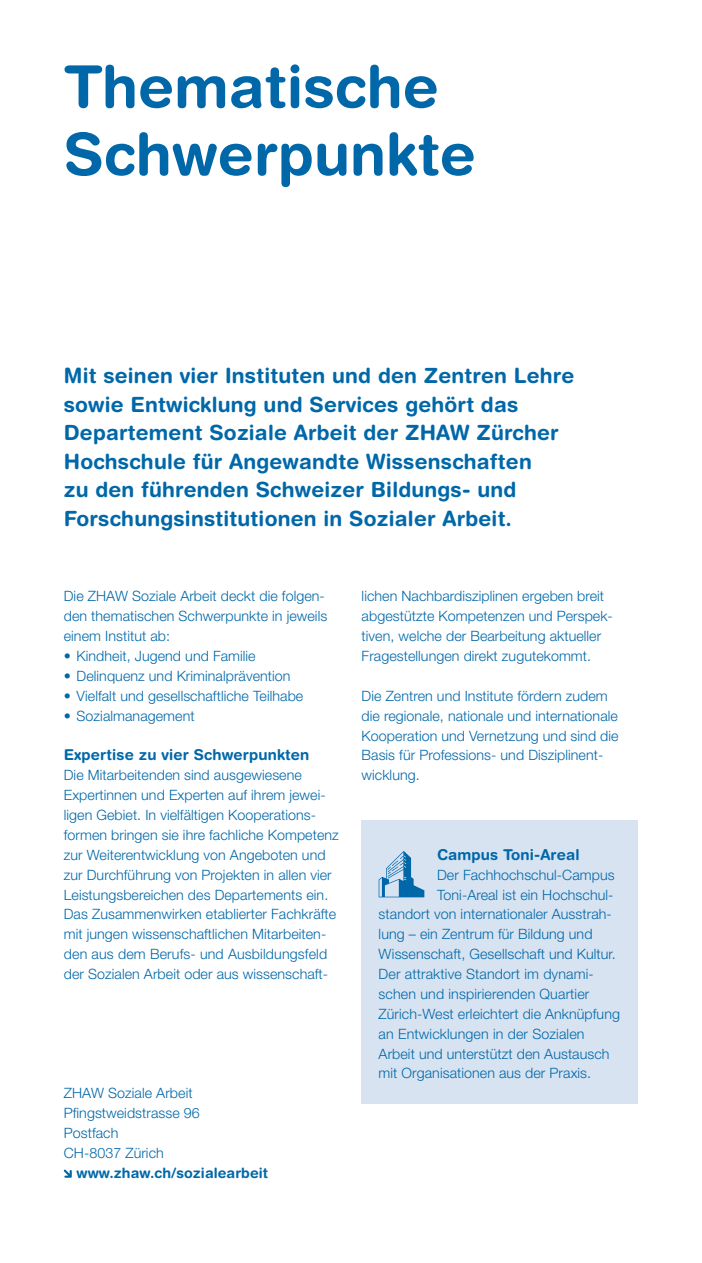
<style>
.page{position:relative;width:702px;height:1263px;background:#fff}
.page>*{position:absolute;margin:0;border:0;box-sizing:border-box;transform-origin:0 0}
.t1{font:700 58.5px/67.5px "Helvetica Rounded LT Std";letter-spacing:.005em;color:#0068a9}
.t2{font:700 21px/28.5px "Helvetica Rounded LT Std";letter-spacing:.01em;color:#0068a9}
.t3{font:700 15px "Helvetica Rounded LT Std";letter-spacing:.01em;color:#0068a9}
.t4{font:300 14.25px/20px "Helvetica Neue LT Pro";letter-spacing:.005em;color:#0068a9}
.t5{font:700 14.25px "Helvetica Rounded LT Std";letter-spacing:.005em;color:#0068a9}
</style>
<div class="page">
<svg style="left:64px;top:1169px;width:8px;height:9px"></svg>
<div style="left:361px;top:820px;width:277px;height:284px;background:#d8e3f1"></div>
<svg style="left:378px;top:851px;width:46px;height:46px"></svg>
<h1 class="t1" style="left:64px;top:52px;width:413px">Thematische<br>Schwerpunkte</h1>
<p class="t2" style="left:64px;top:361px;width:512px">Mit seinen vier Instituten und den Zentren Lehre sowie Entwicklung und Services gehört das Departement Soziale Arbeit der ZHAW Zürcher Hochschule für Angewandte Wissenschaften<br>zu den führenden Schweizer Bildungs- und Forschungsinstitutionen in Sozialer Arbeit.</p>
<p class="t4" style="left:64px;top:586px;width:265px">Die ZHAW Soziale Arbeit deckt die folgen&shy;den thematischen Schwerpunkte in jeweils einem Institut ab:</p>
<p class="t4" style="left:64px;top:646px;width:193px">• Kindheit, Jugend und Familie</p>
<p class="t4" style="left:64px;top:665px;width:228px">• Delinquenz und Kriminalprävention</p>
<p class="t4" style="left:64px;top:685px;width:241px">• Vielfalt und gesellschaftliche Teilhabe</p>
<p class="t4" style="left:64px;top:705px;width:132px">• Sozialmanagement</p>
<p class="t3" style="left:64px;top:746px;width:247px">Expertise zu vier Schwerpunkten</p>
<p class="t4" style="left:64px;top:765px;width:276px">Die Mitarbeitenden sind ausgewiesene Expertinnen und Experten auf ihrem jewei&shy;ligen Gebiet. In vielfältigen Kooperations&shy;formen bringen sie ihre fachliche Kompetenz zur Weiterentwicklung von Angeboten und zur Durchführung von Projekten in allen vier Leistungsbereichen des Departements ein.<br>Das Zusammenwirken etablierter Fachkräfte mit jungen wissenschaftlichen Mitarbeiten&shy;den aus dem Berufs- und Ausbildungsfeld der Sozialen Arbeit oder aus wissenschaft-</p>
<p class="t4" style="left:64px;top:1083px;width:137px">ZHAW Soziale Arbeit<br>Pfingstweidstrasse 96<br>Postfach<br>CH-8037 Zürich</p>
<p class="t5" style="left:77px;top:1164px;width:193px">www.zhaw.ch/sozialearbeit</p>
<p class="t4" style="left:361px;top:586px;width:251px">lichen Nachbardisziplinen ergeben breit abgestützte Kompetenzen und Perspek&shy;tiven, welche der Bearbeitung aktueller Fragestellungen direkt zugutekommt.</p>
<p class="t4" style="left:361px;top:685px;width:258px">Die Zentren und Institute fördern zudem die regionale, nationale und internationale Kooperation und Vernetzung und sind die Basis für Professions- und Disziplinent&shy;wicklung.</p>
<p class="t3" style="left:437px;top:845px;width:144px">Campus Toni-Areal</p>
<p class="t4" style="left:437px;top:864px;width:179px">Der Fachhochschul-Campus</p>
<p class="t4" style="left:437px;top:884px;width:178px">Toni-Areal ist ein Hochschul-</p>
<p class="t4" style="left:378px;top:904px;width:235px">standort von internationaler Ausstrah-</p>
<p class="t4" style="left:378px;top:924px;width:215px">lung – ein Zentrum für Bildung und</p>
<p class="t4" style="left:378px;top:944px;width:239px">Wissenschaft, Gesellschaft und Kultur.</p>
<p class="t4" style="left:378px;top:964px;width:217px">Der attraktive Standort im dynami-</p>
<p class="t4" style="left:378px;top:983px;width:212px">schen und inspirierenden Quartier</p>
<p class="t4" style="left:378px;top:1003px;width:243px">Zürich-West erleichtert die Anknüpfung</p>
<p class="t4" style="left:378px;top:1023px;width:207px">an Entwicklungen in der Sozialen</p>
<p class="t4" style="left:378px;top:1043px;width:232px">Arbeit und unterstützt den Austausch</p>
<p class="t4" style="left:378px;top:1063px;width:214px">mit Organisationen aus der Praxis.</p>
</div>
